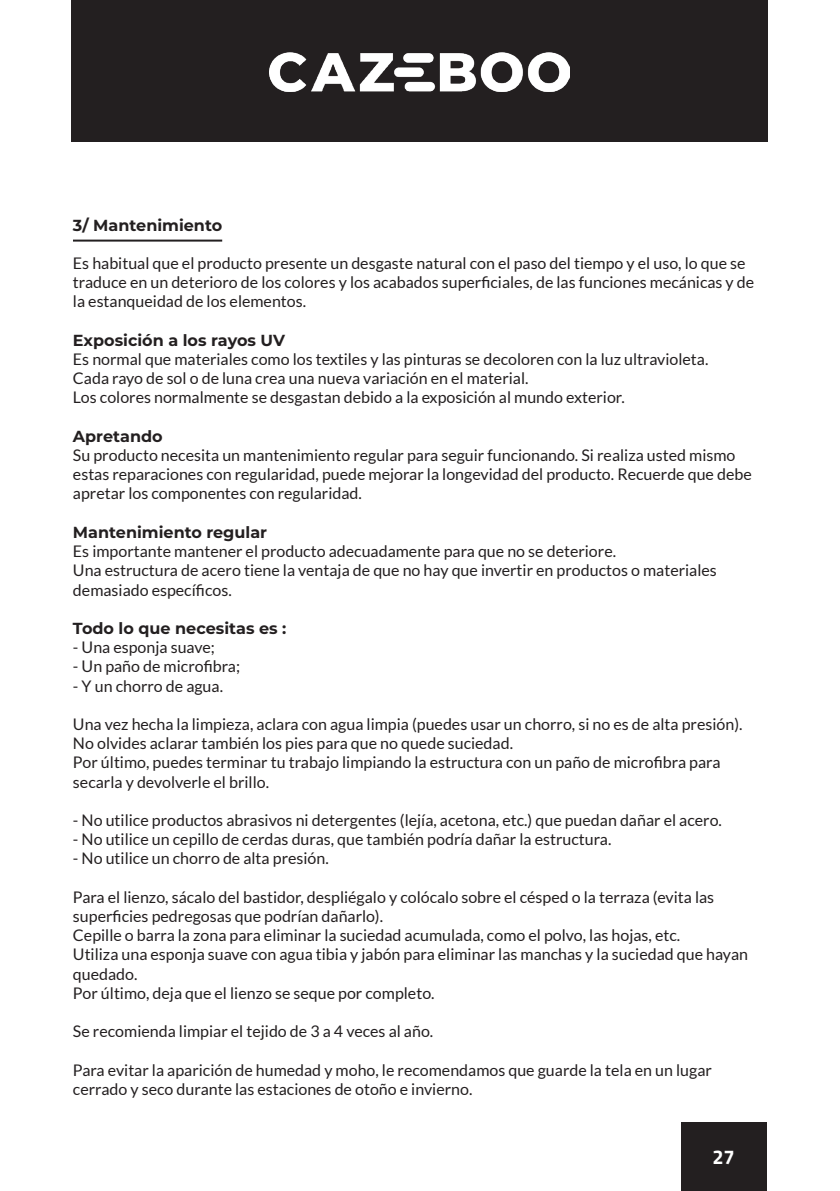
<style>
.page{position:relative;width:840px;height:1191px;background:#fff}
.page>*{position:absolute;margin:0;border:0;box-sizing:border-box;transform-origin:0 0}
.t1{font:700 20px "Titillium Web";color:#fff}
.t2{font:16px/19.2px "Lato";color:#231f20}
.t3{font:700 16px "Montserrat";color:#231f20}
</style>
<div class="page">
<div style="left:680px;top:1123px;width:85px;height:68px;background:#231f20"></div>
<div style="left:71px;top:0;width:696px;height:142px;background:#231f20"></div>
<img style="left:269px;top:52px;width:300px;height:40px">
<hr style="left:73px;top:240px;width:149px;height:2px;background:#231f20">
<p class="t3" style="left:73px;top:213px;width:151px">3/ Mantenimiento</p>
<p class="t2" style="left:73px;top:253px;width:682px">Es habitual que el producto presente un desgaste natural con el paso del tiempo y el uso, lo que se traduce en un deterioro de los colores y los acabados superficiales, de las funciones mecánicas y de la estanqueidad de los elementos.</p>
<p class="t3" style="left:73px;top:328px;width:213px">Exposición a los rayos UV</p>
<p class="t2" style="left:73px;top:349px;width:636px">Es normal que materiales como los textiles y las pinturas se decoloren con la luz ultravioleta.</p>
<p class="t2" style="left:73px;top:369px;width:457px">Cada rayo de sol o de luna crea una nueva variación en el material.</p>
<p class="t2" style="left:73px;top:388px;width:553px">Los colores normalmente se desgastan debido a la exposición al mundo exterior.</p>
<p class="t3" style="left:73px;top:424px;width:91px">Apretando</p>
<p class="t2" style="left:73px;top:445px;width:680px">Su producto necesita un mantenimiento regular para seguir funcionando. Si realiza usted mismo estas reparaciones con regularidad, puede mejorar la longevidad del producto. Recuerde que debe apretar los componentes con regularidad.</p>
<p class="t3" style="left:73px;top:520px;width:195px">Mantenimiento regular</p>
<p class="t2" style="left:73px;top:541px;width:544px">Es importante mantener el producto adecuadamente para que no se deteriore.</p>
<p class="t2" style="left:73px;top:561px;width:645px">Una estructura de acero tiene la ventaja de que no hay que invertir en productos o materiales demasiado específicos.</p>
<p class="t3" style="left:73px;top:616px;width:215px">Todo lo que necesitas es :</p>
<p class="t2" style="left:73px;top:637px;width:143px">- Una esponja suave;</p>
<p class="t2" style="left:73px;top:657px;width:168px">- Un paño de microfibra;</p>
<p class="t2" style="left:73px;top:676px;width:151px">- Y un chorro de agua.</p>
<p class="t2" style="left:73px;top:714px;width:670px">Una vez hecha la limpieza, aclara con agua limpia (puedes usar un chorro, si no es de alta presión).<br>No olvides aclarar también los pies para que no quede suciedad.</p>
<p class="t2" style="left:73px;top:753px;width:648px">Por último, puedes terminar tu trabajo limpiando la estructura con un paño de microfibra para secarla y devolverle el brillo.</p>
<p class="t2" style="left:73px;top:810px;width:650px">- No utilice productos abrasivos ni detergentes (lejía, acetona, etc.) que puedan dañar el acero.</p>
<p class="t2" style="left:73px;top:829px;width:539px">- No utilice un cepillo de cerdas duras, que también podría dañar la estructura.</p>
<p class="t2" style="left:73px;top:849px;width:257px">- No utilice un chorro de alta presión.</p>
<p class="t2" style="left:73px;top:887px;width:642px">Para el lienzo, sácalo del bastidor, despliégalo y colócalo sobre el césped o la terraza (evita las superficies pedregosas que podrían dañarlo).</p>
<p class="t2" style="left:73px;top:925px;width:608px">Cepille o barra la zona para eliminar la suciedad acumulada, como el polvo, las hojas, etc.</p>
<p class="t2" style="left:73px;top:945px;width:676px">Utiliza una esponja suave con agua tibia y jabón para eliminar las manchas y la suciedad que hayan quedado.</p>
<p class="t2" style="left:73px;top:983px;width:363px">Por último, deja que el lienzo se seque por completo.</p>
<p class="t2" style="left:73px;top:1021px;width:361px">Se recomienda limpiar el tejido de 3 a 4 veces al año.</p>
<p class="t2" style="left:73px;top:1060px;width:640px">Para evitar la aparición de humedad y moho, le recomendamos que guarde la tela en un lugar cerrado y seco durante las estaciones de otoño e invierno.</p>
<p class="t1" style="left:712px;top:1141px;width:24px">27</p>
</div>
